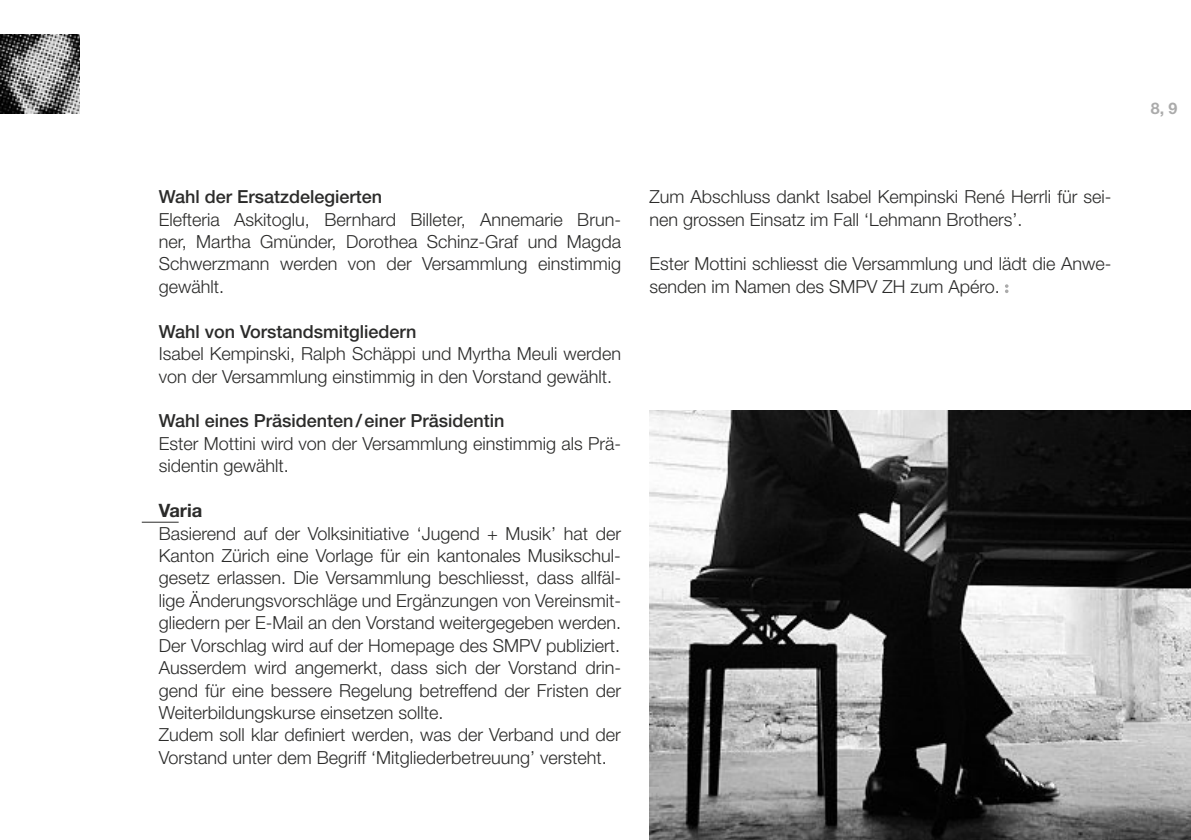
<style>
.page{position:relative;width:1191px;height:840px;background:#fff}
.page>*{position:absolute;margin:0;border:0;box-sizing:border-box;transform-origin:0 0}
.t1{font:18.4px "Helvetica Neue Bold OV UVUULA";color:#2b2b2a}
.t2{font:18px/22.4px "Helvetica Neue Light OV VVUULA";color:#2b2b2a}
.t3{font:18px "Helvetica Neue Medium OV BWUULA";color:#2b2b2a}
.t4{font:16px "Helvetica Neue Bold OV UVUULA";color:#ababab}
</style>
<div class="page">
<img style="left:0;top:34px;width:79px;height:79px">
<hr style="left:142px;top:521px;width:37px;height:1px;background:#2b2b2a">
<svg style="left:1005px;top:284px;width:3px;height:9px"></svg>
<img style="left:649px;top:410px;width:542px;height:429px">
<p class="t3" style="left:159px;top:186px;width:225px">Wahl der Ersatzdelegierten</p>
<p class="t2" style="left:159px;top:209px;width:464px;text-align:justify">Elefteria Askitoglu, Bernhard Billeter, Annemarie Brun&shy;ner, Martha Gmünder, Dorothea Schinz-Graf und Magda Schwerzmann werden von der Versammlung einstimmig gewählt.</p>
<p class="t3" style="left:159px;top:320px;width:259px">Wahl von Vorstandsmitgliedern</p>
<p class="t2" style="left:159px;top:344px;width:464px">Isabel Kempinski, Ralph Schäppi und Myrtha Meuli werden von der Versammlung einstimmig in den Vorstand gewählt.</p>
<p class="t3" style="left:159px;top:410px;width:347px">Wahl eines Präsidenten/einer Präsidentin</p>
<p class="t2" style="left:159px;top:433px;width:464px">Ester Mottini wird von der Versammlung einstimmig als Prä&shy;sidentin gewählt.</p>
<p class="t1" style="left:159px;top:503px;width:45px">Varia</p>
<p class="t2" style="left:159px;top:523px;width:464px">Basierend auf der Volksinitiative ‘Jugend + Musik’ hat der Kanton Zürich eine Vorlage für ein kantonales Musikschul&shy;gesetz erlassen. Die Versammlung beschliesst, dass allfäl&shy;lige Änderungsvorschläge und Ergänzungen von Vereinsmit&shy;gliedern per E-Mail an den Vorstand weitergegeben werden.<br>Der Vorschlag wird auf der Homepage des SMPV publiziert.<br>Ausserdem wird angemerkt, dass sich der Vorstand drin&shy;gend für eine bessere Regelung betreffend der Fristen der Weiterbildungskurse einsetzen sollte.<br>Zudem soll klar definiert werden, was der Verband und der Vorstand unter dem Begriff ‘Mitgliederbetreuung’ versteht.</p>
<p class="t2" style="left:649px;top:187px;width:464px">Zum Abschluss dankt Isabel Kempinski René Herrli für sei&shy;nen grossen Einsatz im Fall ‘Lehmann Brothers’.</p>
<p class="t2" style="left:649px;top:254px;width:464px">Ester Mottini schliesst die Versammlung und lädt die Anwe&shy;senden im Namen des SMPV ZH zum Apéro.</p>
<p class="t4" style="left:1150px;top:102px;width:28px">8, 9</p>
</div>
